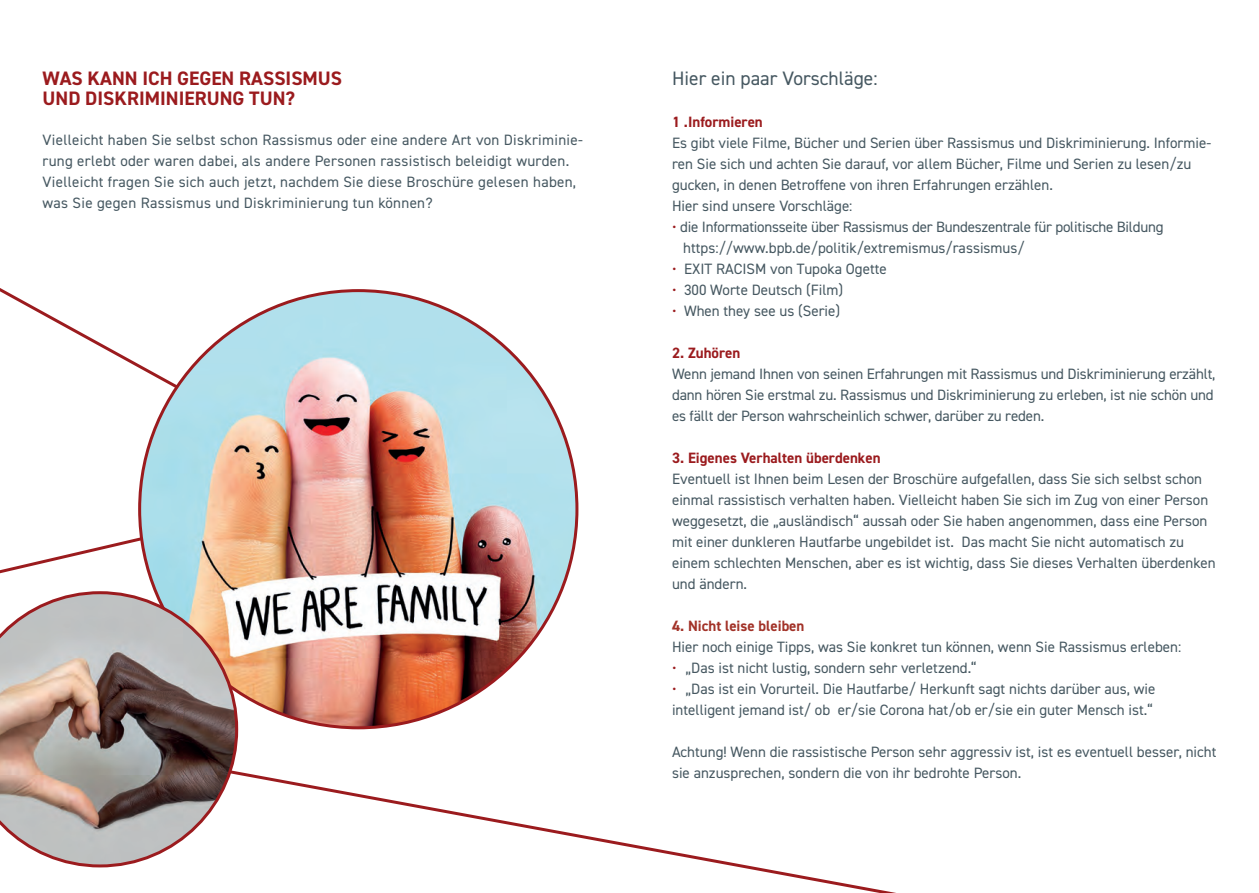
<style>
.page{position:relative;width:1259px;height:893px;background:#fff}
.page>*{position:absolute;margin:0;border:0;box-sizing:border-box;transform-origin:0 0}
.t1{font:700 19.5px "DIN2014";color:#9b1b1e}
.t2{font:19.5px "DIN2014";color:#465861}
.t3{font:15px/21px "DIN2014";color:#465861}
.t4{font:15px/21px "DIN2014";letter-spacing:.02em;color:#465861}
.t5{font:700 15px "DIN2014";color:#9b1b1e}
.t6{font:700 15px "DIN2014";color:#a23228}
.s1{color:#9b1b1e}
</style>
<div class="page">
<svg style="left:97px;top:771px;width:799px;height:122px"></svg>
<svg style="left:0;top:288px;width:377px;height:195px"></svg>
<svg style="left:0;top:490px;width:155px;height:101px"></svg>
<img style="left:140px;top:291px;width:437px;height:436px;border-radius:216px">
<img style="left:0;top:591px;width:238px;height:276px">
<p class="t1" style="left:43px;top:66px;width:301px">WAS KANN ICH GEGEN RASSISMUS</p>
<p class="t1" style="left:43px;top:85px;width:254px">UND DISKRIMINIERUNG TUN?</p>
<p class="t4" style="left:43px;top:129px;width:542px">Vielleicht haben Sie selbst schon Rassismus oder eine andere Art von Diskriminie&shy;rung erlebt oder waren dabei, als andere Personen rassistisch beleidigt wurden.<br>Vielleicht fragen Sie sich auch jetzt, nachdem Sie diese Broschüre gelesen haben, was Sie gegen Rassismus und Diskriminierung tun können?</p>
<p class="t2" style="left:672px;top:66px;width:207px">Hier ein paar Vorschläge:</p>
<p class="t5" style="left:672px;top:112px;width:92px">1 .Informieren</p>
<p class="t3" style="left:672px;top:132px;width:541px">Es gibt viele Filme, Bücher und Serien über Rassismus und Diskriminierung. Informie&shy;ren Sie sich und achten Sie darauf, vor allem Bücher, Filme und Serien zu lesen/zu gucken, in denen Betroffene von ihren Erfahrungen erzählen.</p>
<p class="t3" style="left:672px;top:195px;width:182px">Hier sind unsere Vorschläge:</p>
<p class="t3" style="left:672px;top:216px;width:493px"><span class="s1">•</span> die Informationsseite über Rassismus der Bundeszentrale für politische Bildung</p>
<p class="t3" style="left:683px;top:237px;width:343px">https://www.bpb.de/politik/extremismus/rassismus/</p>
<p class="t3" style="left:672px;top:258px;width:216px"><span class="s1">•</span> EXIT RACISM von Tupoka Ogette</p>
<p class="t3" style="left:672px;top:279px;width:173px"><span class="s1">•</span> 300 Worte Deutsch (Film)</p>
<p class="t3" style="left:672px;top:300px;width:170px"><span class="s1">•</span> When they see us (Serie)</p>
<p class="t5" style="left:672px;top:343px;width:70px">2. Zuhören</p>
<p class="t3" style="left:672px;top:363px;width:545px;text-align:justify">Wenn jemand Ihnen von seinen Erfahrungen mit Rassismus und Diskriminierung erzählt, dann hören Sie erstmal zu. Rassismus und Diskriminierung zu erleben, ist nie schön und es fällt der Person wahrscheinlich schwer, darüber zu reden.</p>
<p class="t5" style="left:672px;top:448px;width:210px">3. Eigenes Verhalten überdenken</p>
<p class="t3" style="left:672px;top:468px;width:545px">Eventuell ist Ihnen beim Lesen der Broschüre aufgefallen, dass Sie sich selbst schon einmal rassistisch verhalten haben. Vielleicht haben Sie sich im Zug von einer Person weggesetzt, die „ausländisch“ aussah oder Sie haben angenommen, dass eine Person mit einer dunkleren Hautfarbe ungebildet ist. Das macht Sie nicht automatisch zu einem schlechten Menschen, aber es ist wichtig, dass Sie dieses Verhalten überdenken und ändern.</p>
<p class="t6" style="left:672px;top:616px;width:134px">4. Nicht leise bleiben</p>
<p class="t3" style="left:672px;top:636px;width:511px">Hier noch einige Tipps, was Sie konkret tun können, wenn Sie Rassismus erleben:</p>
<p class="t3" style="left:672px;top:657px;width:306px"><span class="s1">•</span> „Das ist nicht lustig, sondern sehr verletzend.“</p>
<p class="t3" style="left:672px;top:678px;width:485px"><span class="s1">•</span> „Das ist ein Vorurteil. Die Hautfarbe/ Herkunft sagt nichts darüber aus, wie intelligent jemand ist/ ob er/sie Corona hat/ob er/sie ein guter Mensch ist.“</p>
<p class="t3" style="left:672px;top:741px;width:546px">Achtung! Wenn die rassistische Person sehr aggressiv ist, ist es eventuell besser, nicht sie anzusprechen, sondern die von ihr bedrohte Person.</p>
</div>
